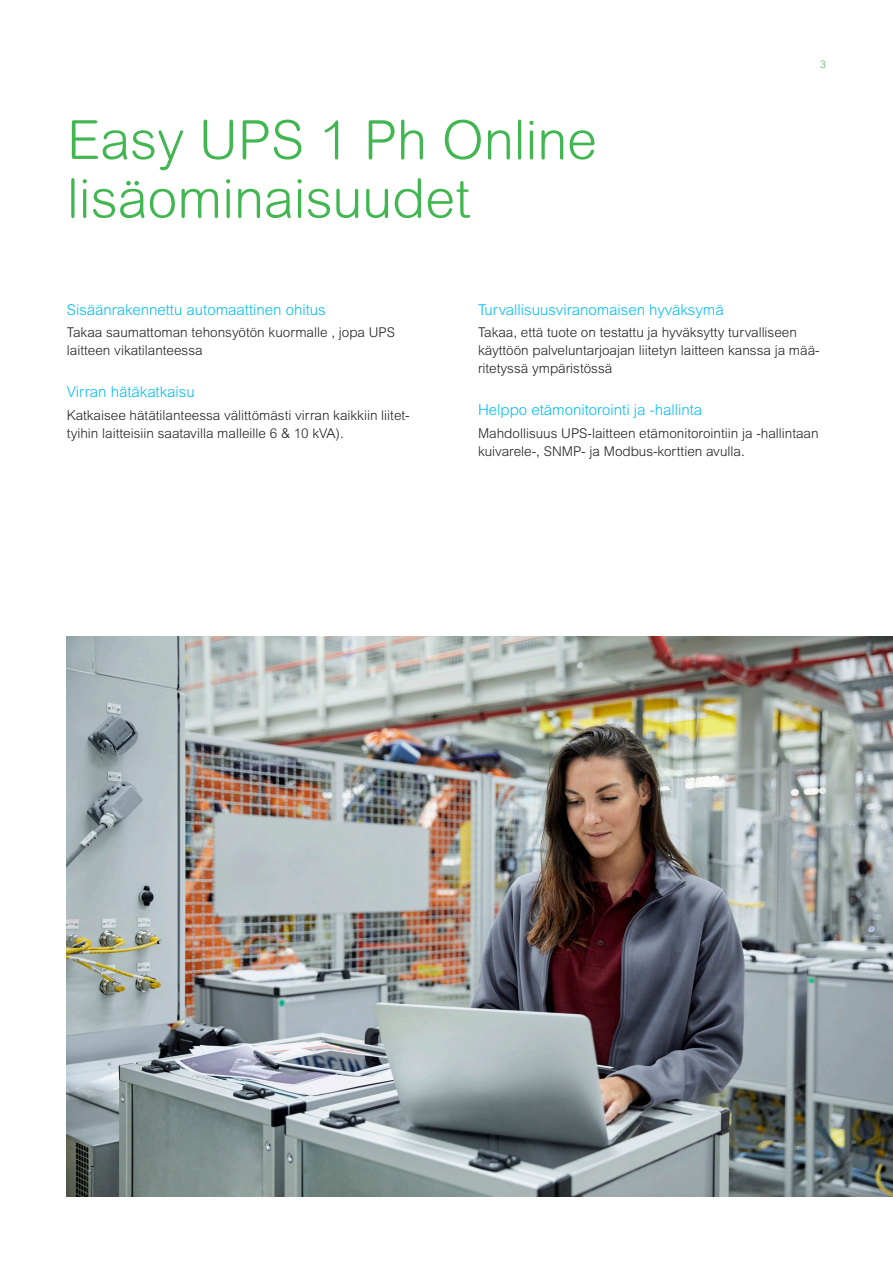
<style>
.page{position:relative;width:893px;height:1263px;background:#fff}
.page>*{position:absolute;margin:0;border:0;box-sizing:border-box;transform-origin:0 0}
.Subhead_Style_1{font:300 54px/58.5px "Arial Rounded MT Std";color:#42b751}
.Subhead_Style_1-2{font:300 15px "Arial MT Std";color:#01bdf2}
.Body_Copy{font:300 13.5px/18px "Arial MT Std";color:#231f20}
.Page_Number_Green{font:300 10.5px "Arial MT Std";color:#42b751}
</style>
<div class="page">
<img style="left:67px;top:637px;width:826px;height:559px">
<p class="Subhead_Style_1" style="left:67px;top:111px;width:531px">Easy UPS 1 Ph Online lisäominaisuudet</p>
<p class="Page_Number_Green" style="left:820px;top:58px;width:7px">3</p>
<p class="Subhead_Style_1-2" style="left:67px;top:301px;width:260px">Sisäänrakennettu automaattinen ohitus</p>
<p class="Body_Copy" style="left:67px;top:323px;width:330px">Takaa saumattoman tehonsyötön kuormalle , jopa UPS laitteen vikatilanteessa</p>
<p class="Subhead_Style_1-2" style="left:67px;top:384px;width:129px">Virran hätäkatkaisu</p>
<p class="Body_Copy" style="left:67px;top:406px;width:344px">Katkaisee hätätilanteessa välittömästi virran kaikkiin liitet&shy;tyihin laitteisiin saatavilla malleille 6 &amp; 10 kVA).</p>
<p class="Subhead_Style_1-2" style="left:478px;top:301px;width:247px">Turvallisuusviranomaisen hyväksymä</p>
<p class="Body_Copy" style="left:478px;top:323px;width:343px">Takaa, että tuote on testattu ja hyväksytty turvalliseen käyttöön palveluntarjoajan liitetyn laitteen kanssa ja mää&shy;ritetyssä ympäristössä</p>
<p class="Subhead_Style_1-2" style="left:478px;top:402px;width:226px">Helppo etämonitorointi ja -hallinta</p>
<p class="Body_Copy" style="left:478px;top:424px;width:342px">Mahdollisuus UPS-laitteen etämonitorointiin ja -hallintaan kuivarele-, SNMP- ja Modbus-korttien avulla.</p>
</div>
